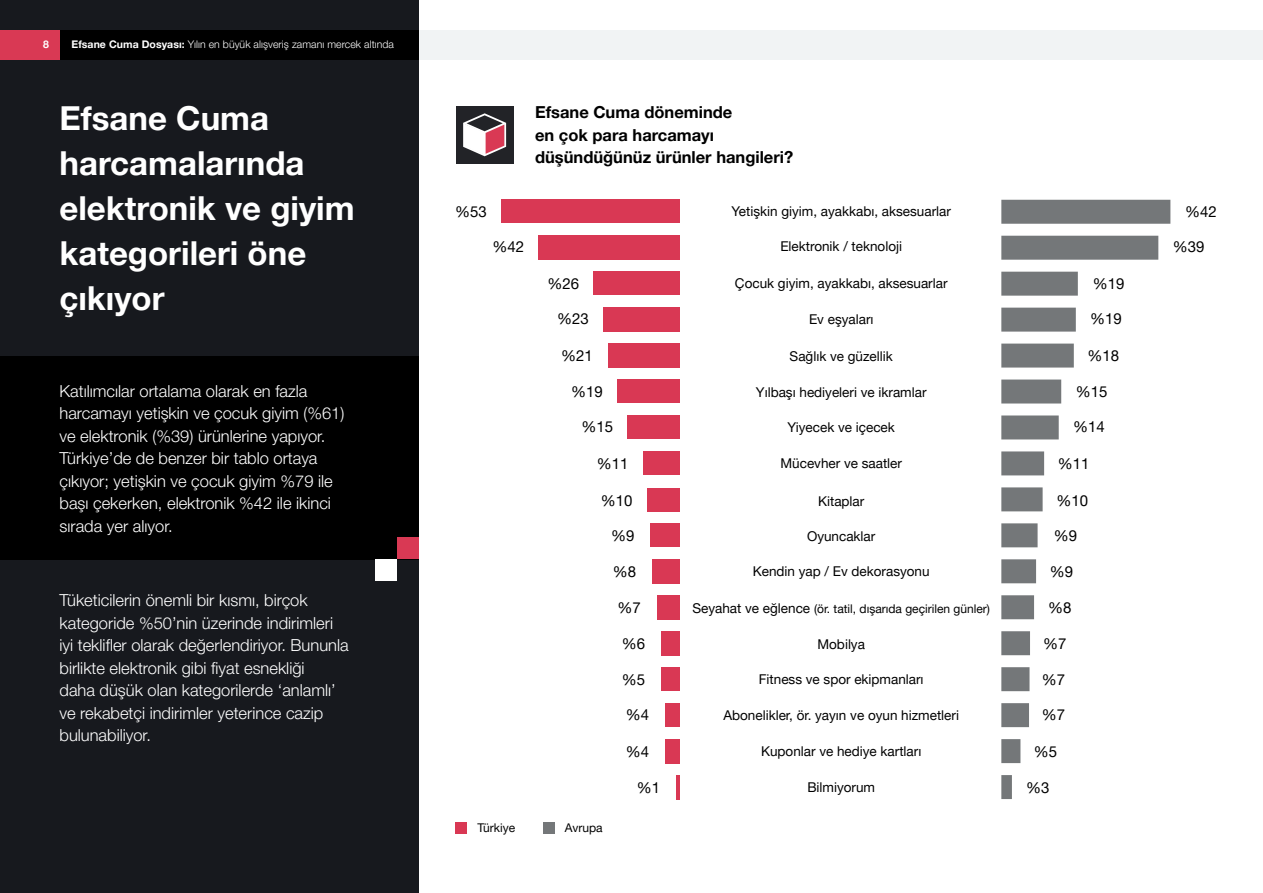
<style>
.page{position:relative;width:1263px;height:893px;background:#fff}
.page>*{position:absolute;margin:0;border:0;box-sizing:border-box;transform-origin:0 0}
.t1{font:700 33px/45px "Helvetica Neue LT Pro";color:#fff}
.t2{font:300 16.5px/22.5px "Helvetica Neue LT Pro";color:#fff}
.t3{font:700 16.5px/22.5px "Helvetica Neue LT Pro";color:#000}
.t4{font:15px "Helvetica Neue LT Pro";color:#000}
.t5{font:13.5px "Helvetica Neue LT Pro";color:#000}
.t6{font:12px "Helvetica Neue LT Pro";color:#000}
.t7{font:300 10.5px "Helvetica Neue LT Pro";letter-spacing:.005em;color:#fff}
.t8{font:700 10.5px "Helvetica Neue LT Pro";color:#fff}
.s1{font-weight:700}
.s2{font-size:13.5px}
</style>
<div class="page">
<div style="left:0;top:30px;width:1263px;height:30px;background:#f1f3f4"></div>
<div style="left:0;top:0;width:419px;height:893px;background:#17191e"></div>
<div style="left:501px;top:200px;width:179px;height:23px;background:#d93854"></div>
<div style="left:538px;top:235px;width:142px;height:24px;background:#d93854"></div>
<div style="left:593px;top:272px;width:87px;height:23px;background:#d93854"></div>
<div style="left:603px;top:307px;width:77px;height:24px;background:#d93854"></div>
<div style="left:608px;top:344px;width:72px;height:24px;background:#d93854"></div>
<div style="left:617px;top:380px;width:63px;height:23px;background:#d93854"></div>
<div style="left:627px;top:416px;width:53px;height:23px;background:#d93854"></div>
<div style="left:643px;top:452px;width:37px;height:23px;background:#d93854"></div>
<div style="left:647px;top:488px;width:33px;height:24px;background:#d93854"></div>
<div style="left:650px;top:524px;width:30px;height:23px;background:#d93854"></div>
<hr style="left:676px;top:775px;width:4px;height:24px;background:#d93854">
<div style="left:665px;top:740px;width:15px;height:24px;background:#d93854"></div>
<div style="left:665px;top:703px;width:15px;height:23px;background:#d93854"></div>
<div style="left:661px;top:668px;width:19px;height:23px;background:#d93854"></div>
<div style="left:661px;top:632px;width:19px;height:24px;background:#d93854"></div>
<div style="left:657px;top:596px;width:23px;height:24px;background:#d93854"></div>
<div style="left:652px;top:559px;width:28px;height:24px;background:#d93854"></div>
<svg style="left:1001px;top:200px;width:169px;height:599px"></svg>
<div style="left:455px;top:822px;width:12px;height:11px;background:#d93854"></div>
<div style="left:543px;top:822px;width:11px;height:11px;background:#747779"></div>
<div style="left:456px;top:106px;width:57px;height:57px;background:#222327"></div>
<svg style="left:463px;top:113px;width:43px;height:43px"></svg>
<div style="left:0;top:30px;width:419px;height:30px;background:#000"></div>
<div style="left:0;top:356px;width:419px;height:203px;background:#000"></div>
<div style="left:0;top:30px;width:60px;height:30px;background:#d93954"></div>
<div style="left:397px;top:537px;width:22px;height:22px;background:#d93954"></div>
<div style="left:375px;top:559px;width:22px;height:22px;background:#fff"></div>
<p class="t8" style="left:43px;top:38px;width:7px">8</p>
<p class="t7" style="left:72px;top:38px;width:324px"><span class="s1">Efsane Cuma Dosyası:</span> Yılın en büyük alışveriş zamanı mercek altında</p>
<h1 class="t1" style="left:60px;top:95px;width:297px">Efsane Cuma harcamalarında elektronik ve giyim kategorileri öne çıkıyor</h1>
<p class="t2" style="left:60px;top:379px;width:286px">Katılımcılar ortalama olarak en fazla harcamayı yetişkin ve çocuk giyim (%61) ve elektronik (%39) ürünlerine yapıyor.<br>Türkiye’de de benzer bir tablo ortaya çıkıyor; yetişkin ve çocuk giyim %79 ile başı çekerken, elektronik %42 ile ikinci sırada yer alıyor.</p>
<p class="t2" style="left:60px;top:589px;width:291px">Tüketicilerin önemli bir kısmı, birçok kategoride %50’nin üzerinde indirimleri iyi teklifler olarak değerlendiriyor. Bununla birlikte elektronik gibi fiyat esnekliği<br>daha düşük olan kategorilerde ‘anlamlı’ ve rekabetçi indirimler yeterince cazip bulunabiliyor.</p>
<p class="t3" style="left:535px;top:101px;width:260px">Efsane Cuma döneminde<br>en çok para harcamayı düşündüğünüz ürünler hangileri?</p>
<p class="t4" style="left:455px;top:202px;width:33px">%53</p>
<p class="t4" style="left:1185px;top:202px;width:33px">%42</p>
<p class="t5" style="left:732px;top:203px;width:221px">Yetişkin giyim, ayakkabı, aksesuarlar</p>
<p class="t5" style="left:780px;top:238px;width:123px">Elektronik / teknoloji</p>
<p class="t5" style="left:735px;top:275px;width:214px">Çocuk giyim, ayakkabı, aksesuarlar</p>
<p class="t5" style="left:809px;top:311px;width:66px">Ev eşyaları</p>
<p class="t5" style="left:790px;top:348px;width:105px">Sağlık ve güzellik</p>
<p class="t5" style="left:756px;top:383px;width:172px">Yılbaşı hediyeleri ve ikramlar</p>
<p class="t5" style="left:788px;top:419px;width:109px">Yiyecek ve içecek</p>
<p class="t4" style="left:492px;top:237px;width:33px">%42</p>
<p class="t4" style="left:1173px;top:237px;width:33px">%39</p>
<p class="t4" style="left:547px;top:274px;width:33px">%26</p>
<p class="t4" style="left:1093px;top:274px;width:33px">%19</p>
<p class="t4" style="left:557px;top:310px;width:33px">%23</p>
<p class="t4" style="left:1090px;top:310px;width:33px">%19</p>
<p class="t4" style="left:561px;top:346px;width:33px">%21</p>
<p class="t4" style="left:1087px;top:346px;width:33px">%18</p>
<p class="t4" style="left:571px;top:383px;width:33px">%19</p>
<p class="t4" style="left:1076px;top:383px;width:33px">%15</p>
<p class="t4" style="left:582px;top:418px;width:33px">%15</p>
<p class="t4" style="left:1073px;top:418px;width:33px">%14</p>
<p class="t4" style="left:597px;top:454px;width:33px">%11</p>
<p class="t4" style="left:1058px;top:454px;width:33px">%11</p>
<p class="t4" style="left:601px;top:491px;width:33px">%10</p>
<p class="t4" style="left:1056px;top:491px;width:33px">%10</p>
<p class="t4" style="left:611px;top:526px;width:25px">%9</p>
<p class="t4" style="left:1054px;top:526px;width:25px">%9</p>
<p class="t4" style="left:613px;top:562px;width:25px">%8</p>
<p class="t4" style="left:1050px;top:562px;width:25px">%9</p>
<p class="t4" style="left:618px;top:598px;width:25px">%7</p>
<p class="t4" style="left:1048px;top:598px;width:25px">%8</p>
<p class="t4" style="left:622px;top:634px;width:25px">%6</p>
<p class="t4" style="left:1043px;top:634px;width:25px">%7</p>
<p class="t4" style="left:622px;top:670px;width:25px">%5</p>
<p class="t4" style="left:1042px;top:670px;width:25px">%7</p>
<p class="t4" style="left:626px;top:705px;width:25px">%4</p>
<p class="t4" style="left:1042px;top:705px;width:25px">%7</p>
<p class="t4" style="left:626px;top:742px;width:25px">%4</p>
<p class="t4" style="left:1034px;top:742px;width:25px">%5</p>
<p class="t4" style="left:637px;top:778px;width:25px">%1</p>
<p class="t4" style="left:1026px;top:778px;width:25px">%3</p>
<p class="t5" style="left:780px;top:455px;width:123px">Mücevher ve saatler</p>
<p class="t5" style="left:818px;top:493px;width:48px">Kitaplar</p>
<p class="t5" style="left:807px;top:528px;width:70px">Oyuncaklar</p>
<p class="t5" style="left:753px;top:563px;width:178px">Kendin yap / Ev dekorasyonu</p>
<p class="t6" style="left:692px;top:601px;width:299px"><span class="s2">Seyahat ve eğlence</span> (ör. tatil, dışarıda geçirilen günler)</p>
<p class="t5" style="left:817px;top:636px;width:49px">Mobilya</p>
<p class="t5" style="left:759px;top:671px;width:166px">Fitness ve spor ekipmanları</p>
<p class="t5" style="left:723px;top:707px;width:237px">Abonelikler, ör. yayın ve oyun hizmetleri</p>
<p class="t5" style="left:761px;top:743px;width:162px">Kuponlar ve hediye kartları</p>
<p class="t5" style="left:807px;top:779px;width:69px">Bilmiyorum</p>
<p class="t6" style="left:477px;top:820px;width:39px">Türkiye</p>
<p class="t6" style="left:565px;top:820px;width:39px">Avrupa</p>
</div>
